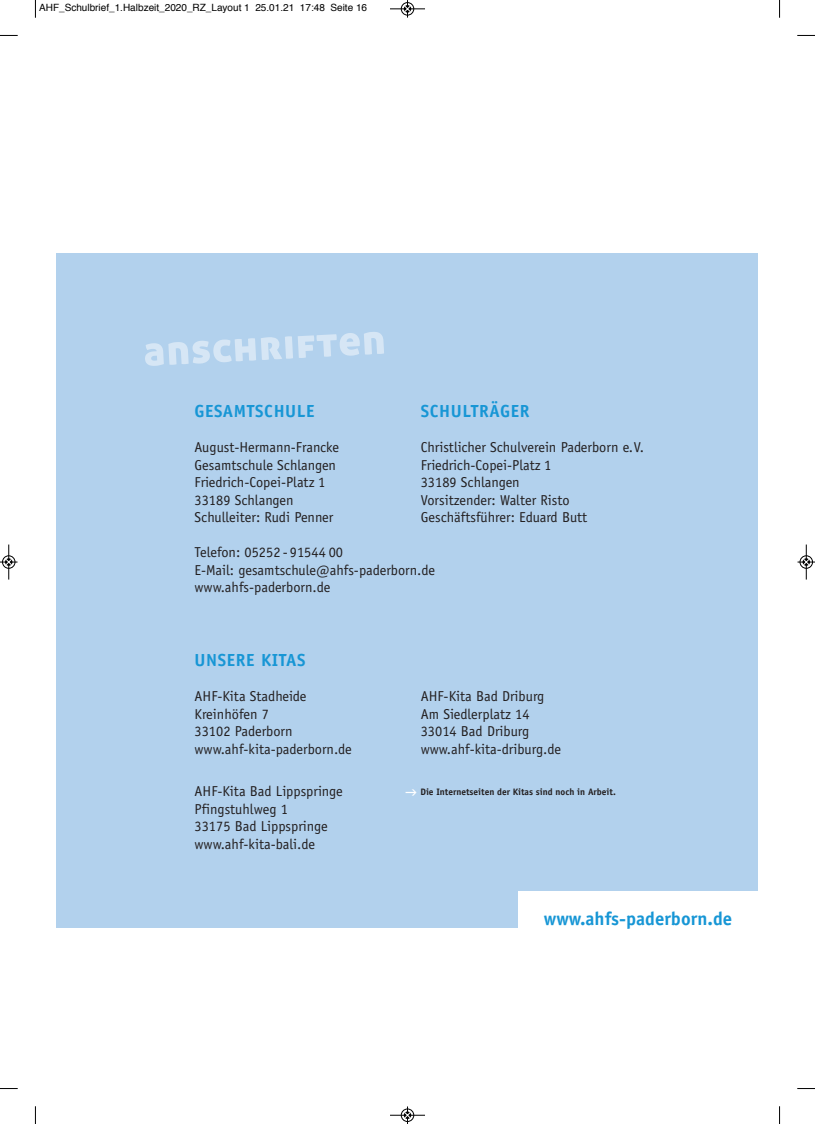
<style>
.page{position:relative;width:815px;height:1124px;background:#fff}
.page>*{position:absolute;margin:0;border:0;box-sizing:border-box;transform-origin:0 0}
.t1{font:700 18.75px "Officina Sans Std";color:#1796d5}
.t2{font:700 17.5px "Officina Sans Std";letter-spacing:.035em;color:#1796d5}
.t3{font:14.38px/17.5px "Officina Sans";color:#231f20}
.t4{font:10px "Helvetica";color:#000}
.t5{font:700 9.38px "Officina Sans Std";color:#231f20}
</style>
<div class="page">
<div style="left:57px;top:253px;width:701px;height:674px;background:#b2d1ed"></div>
<svg style="left:145px;top:338px;width:106px;height:28px"></svg>
<div style="left:518px;top:890px;width:243px;height:51px;background:#fff"></div>
<svg style="left:35px;top:0;width:1px;height:18px"></svg>
<svg style="left:0;top:35px;width:18px;height:1px"></svg>
<svg style="left:779px;top:0;width:1px;height:18px"></svg>
<svg style="left:797px;top:35px;width:18px;height:1px"></svg>
<svg style="left:35px;top:1106px;width:1px;height:17px"></svg>
<svg style="left:0;top:1088px;width:18px;height:1px"></svg>
<svg style="left:779px;top:1106px;width:1px;height:17px"></svg>
<svg style="left:797px;top:1088px;width:18px;height:1px"></svg>
<div style="left:401px;top:2px;width:13px;height:14px;border:1px solid #fff;border-radius:50%"></div>
<hr style="left:390px;top:9px;width:35px;height:1px;background:#000">
<div style="left:401px;top:2px;width:13px;height:13px;border:1px solid #000;border-radius:50%"></div>
<svg style="left:404px;top:0;width:7px;height:18px"></svg>
<hr style="left:390px;top:1114px;width:35px;height:1px;background:#000">
<div style="left:401px;top:1108px;width:13px;height:13px;border:1px solid #000;border-radius:50%"></div>
<svg style="left:404px;top:1106px;width:7px;height:17px"></svg>
<hr style="left:9px;top:544px;width:1px;height:35px;background:#000">
<div style="left:2px;top:555px;width:13px;height:13px;border:1px solid #000;border-radius:50%"></div>
<svg style="left:0;top:558px;width:18px;height:7px"></svg>
<hr style="left:806px;top:544px;width:1px;height:35px;background:#000">
<div style="left:800px;top:555px;width:13px;height:13px;border:1px solid #000;border-radius:50%"></div>
<svg style="left:798px;top:558px;width:17px;height:7px"></svg>
<p class="t4" style="left:39px;top:4px;width:329px">AHF_Schulbrief_1.Halbzeit_2020_RZ_Layout 1 25.01.21 17:48 Seite 16</p>
<p class="t2" style="left:421px;top:404px;width:110px">SCHULTRÄGER</p>
<p class="t3" style="left:421px;top:439px;width:225px">Christlicher Schulverein Paderborn e.V.<br>Friedrich-Copei-Platz 1<br>33189 Schlangen<br>Vorsitzender: Walter Risto<br>Geschäftsführer: Eduard Butt</p>
<p class="t2" style="left:195px;top:404px;width:122px">GESAMTSCHULE</p>
<p class="t3" style="left:195px;top:439px;width:146px">August-Hermann-Francke<br>Gesamtschule Schlangen<br>Friedrich-Copei-Platz 1<br>33189 Schlangen<br>Schulleiter: Rudi Penner</p>
<p class="t3" style="left:195px;top:544px;width:242px">Telefon: 05252 - 91544 00<br>E-Mail: gesamtschule@ahfs-paderborn.de www.ahfs-paderborn.de</p>
<p class="t2" style="left:195px;top:653px;width:113px">UNSERE KITAS</p>
<p class="t3" style="left:195px;top:688px;width:159px">AHF-Kita Stadheide<br>Kreinhöfen 7<br>33102 Paderborn www.ahf-kita-paderborn.de</p>
<p class="t3" style="left:195px;top:783px;width:150px">AHF-Kita Bad Lippspringe<br>Pfingstuhlweg 1<br>33175 Bad Lippspringe www.ahf-kita-bali.de</p>
<p class="t3" style="left:421px;top:688px;width:142px">AHF-Kita Bad Driburg<br>Am Siedlerplatz 14<br>33014 Bad Driburg www.ahf-kita-driburg.de</p>
<p class="t5" style="left:420px;top:788px;width:197px">Die Internetseiten der Kitas sind noch in Arbeit.</p>
<h1 class="t1" style="left:544px;top:911px;width:190px">www.ahfs-paderborn.de</h1>
</div>
